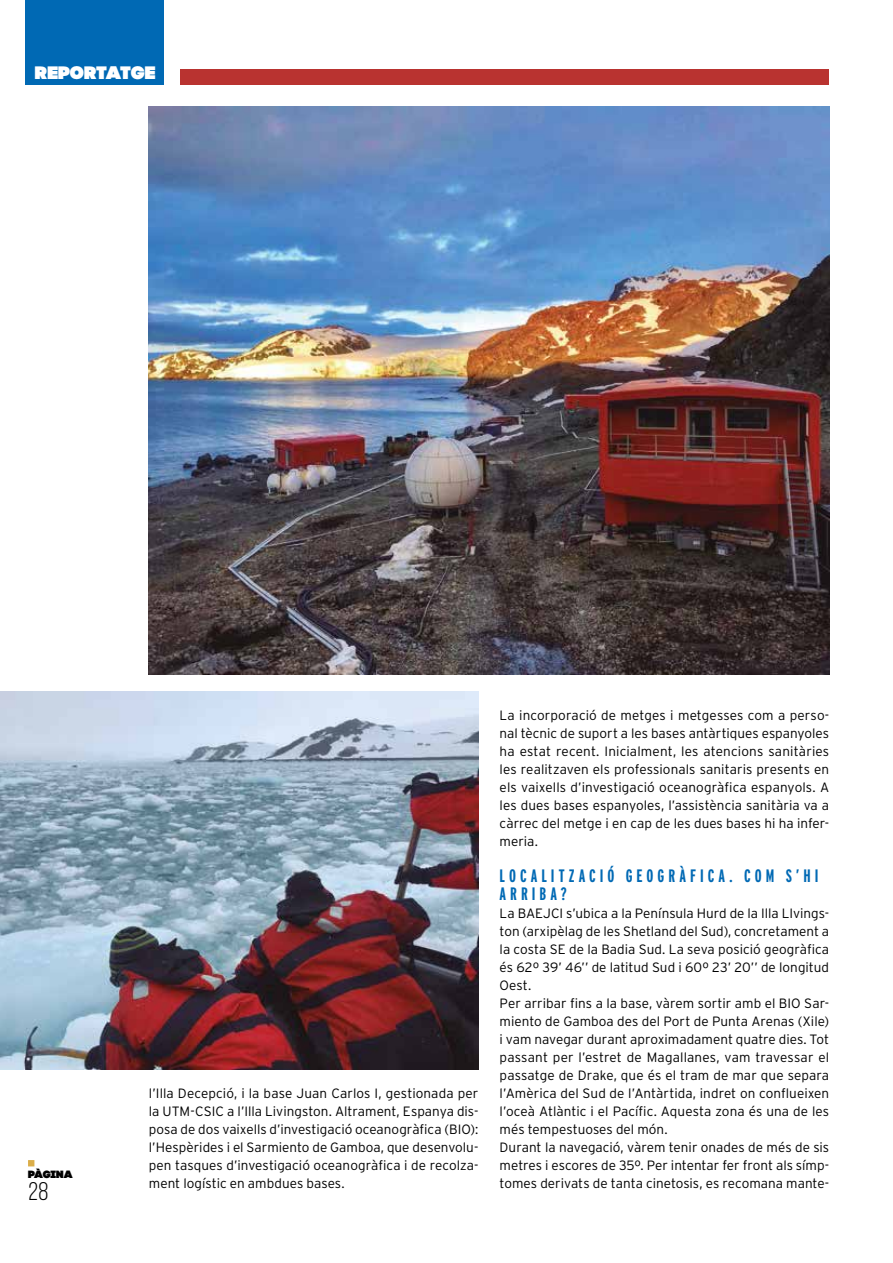
<style>
.page{position:relative;width:893px;height:1263px;background:#fff}
.page>*{position:absolute;margin:0;border:0;box-sizing:border-box;transform-origin:0 0}
.t1{font:25.5px "Bebas Neue";color:#000}
.t2{font:700 extra-condensed 18px/18px "Interstate";letter-spacing:.22em;color:#0069b4}
.t3{font:18px "Code Pro Black";letter-spacing:-.015em;color:#fff}
.t4{font:300 13.5px/18px "Interstate";color:#000;text-align:justify}
.t5{font:10.5px "Code Pro Black";letter-spacing:-.025em;color:#000}
</style>
<div class="page">
<svg style="left:28px;top:1160px;width:6px;height:6px"></svg>
<div style="left:26px;top:0;width:138px;height:85px;background:#0069b4"></div>
<div style="left:181px;top:70px;width:648px;height:15px;background:#b93330"></div>
<img style="left:149px;top:107px;width:680px;height:567px">
<img style="left:0;top:691px;width:478px;height:378px">
<h2 class="t3" style="left:36px;top:62px;width:122px">REPORTATGE</h2>
<p class="t5" style="left:28px;top:1167px;width:46px">PÀGINA</p>
<h1 class="t1" style="left:28px;top:1178px;width:22px">28</h1>
<p class="t4" style="left:149px;top:1084px;width:331px">l’Illa Decepció, i la base Juan Carlos I, gestionada per la UTM-CSIC a l’Illa Livingston. Altrament, Espanya dis&shy;posa de dos vaixells d’investigació oceanogràfica (BIO): l’Hespèrides i el Sarmiento de Gamboa, que desenvolu&shy;pen tasques d’investigació oceanogràfica i de recolza&shy;ment logístic en ambdues bases.</p>
<p class="t4" style="left:500px;top:706px;width:331px">La incorporació de metges i metgesses com a perso&shy;nal tècnic de suport a les bases antàrtiques espanyoles ha estat recent. Inicialment, les atencions sanitàries les realitzaven els professionals sanitaris presents en els vaixells d’investigació oceanogràfica espanyols. A les dues bases espanyoles, l’assistència sanitària va a càrrec del metge i en cap de les dues bases hi ha infer&shy;meria.</p>
<h2 class="t2" style="left:500px;top:867px;width:320px">LOCALITZACIÓ GEOGRÀFICA. COM S’HI<br>ARRIBA?</h2>
<p class="t4" style="left:500px;top:904px;width:331px;text-align:left">La BAEJCI s’ubica a la Península Hurd de la Illa LIvings&shy;ton (arxipèlag de les Shetland del Sud), concretament a la costa SE de la Badia Sud. La seva posició geogràfica és 62º 39’ 46’’ de latitud Sud i 60º 23’ 20’’ de longitud Oest.<br>Per arribar fins a la base, vàrem sortir amb el BIO Sar&shy;miento de Gamboa des del Port de Punta Arenas (Xile) i vam navegar durant aproximadament quatre dies. Tot passant per l’estret de Magallanes, vam travessar el passatge de Drake, que és el tram de mar que separa l’Amèrica del Sud de l’Antàrtida, indret on conflueixen l’oceà Atlàntic i el Pacífic. Aquesta zona és una de les més tempestuoses del món.<br>Durant la navegació, vàrem tenir onades de més de sis metres i escores de 35º. Per intentar fer front als símp&shy;tomes derivats de tanta cinetosis, es recomana mante-</p>
</div>
